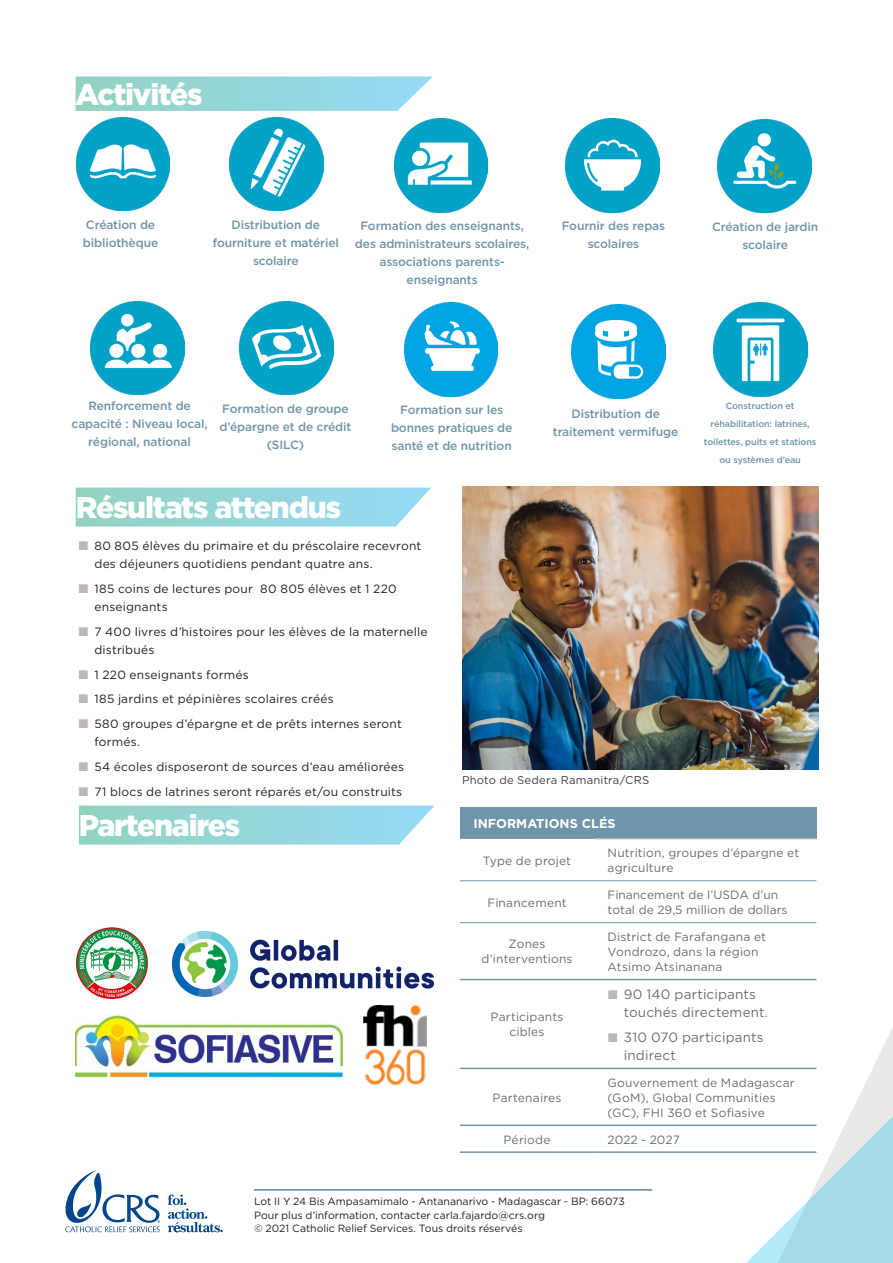
<style>
.page{position:relative;width:893px;height:1263px;background:#fff}
.page>*{position:absolute;margin:0;border:0;box-sizing:border-box;transform-origin:0 0}
.t1{font:900 30px "Gotham";letter-spacing:-.04em;color:#fff}
.t2{font:13.5px/18px "Gotham";letter-spacing:.01em;color:#6d6e70}
.Table_Header{font:700 12.75px "Gotham";color:#fff}
.t3{font:12px/18px "Gotham";letter-spacing:.015em;color:#231f20}
.Heading_3{font:500 12px/18px "Gotham";letter-spacing:-.01em;color:#6f95ab;text-align:center}
.Table_Body{font:12px/15px "Gotham";letter-spacing:.015em;color:#6c6d70}
.Nested_style_-_photo{font:11.25px "Gotham";letter-spacing:.02em;color:#3e3e3f}
.CRS_Contact_Info{font:10.5px/13.5px "Gotham";color:#231f20}
.Heading_3-2{font:500 9px/18px "Gotham";letter-spacing:-.01em;color:#6f95ab;text-align:center}
</style>
<div class="page">
<svg style="left:746px;top:978px;width:147px;height:285px"></svg>
<hr style="left:254px;top:1189px;width:398px;height:1px;background:#01468b">
<div style="left:460px;top:807px;width:356px;height:32px;background:#6f95ab"></div>
<svg style="left:460px;top:839px;width:356px;height:312px"></svg>
<hr style="left:460px;top:880px;width:134px;height:1px;background:#6f95ab">
<hr style="left:594px;top:880px;width:222px;height:1px;background:#6f95ab">
<hr style="left:460px;top:922px;width:134px;height:1px;background:#6f95ab">
<hr style="left:594px;top:922px;width:222px;height:1px;background:#6f95ab">
<hr style="left:460px;top:979px;width:134px;height:1px;background:#6f95ab">
<hr style="left:594px;top:979px;width:222px;height:1px;background:#6f95ab">
<hr style="left:460px;top:1068px;width:134px;height:1px;background:#6f95ab">
<hr style="left:594px;top:1068px;width:222px;height:1px;background:#6f95ab">
<hr style="left:460px;top:1124px;width:134px;height:2px;background:#6f95ab">
<hr style="left:594px;top:1124px;width:222px;height:2px;background:#6f95ab">
<hr style="left:460px;top:1151px;width:134px;height:2px;background:#6f95ab">
<hr style="left:594px;top:1151px;width:222px;height:2px;background:#6f95ab">
<hr style="left:594px;top:838px;width:222px;height:1px;background:#c7c8ca">
<svg style="left:76px;top:76px;width:357px;height:35px;background:#9bd8dc"></svg>
<img style="left:76px;top:117px;width:94px;height:94px">
<img style="left:230px;top:117px;width:93px;height:94px">
<img style="left:394px;top:119px;width:94px;height:93px">
<img style="left:566px;top:119px;width:93px;height:93px">
<img style="left:718px;top:119px;width:93px;height:94px">
<img style="left:91px;top:301px;width:93px;height:94px">
<img style="left:239px;top:301px;width:94px;height:94px">
<img style="left:404px;top:303px;width:94px;height:93px">
<img style="left:714px;top:303px;width:93px;height:93px">
<svg style="left:76px;top:488px;width:355px;height:38px;background:#99d7db"></svg>
<svg style="left:79px;top:806px;width:355px;height:38px;background:#99d7db"></svg>
<img style="left:462px;top:486px;width:356px;height:283px">
<img style="left:572px;top:305px;width:93px;height:93px">
<img style="left:363px;top:1005px;width:64px;height:81px">
<img style="left:76px;top:1015px;width:268px;height:63px">
<img style="left:172px;top:931px;width:261px;height:66px">
<img style="left:77px;top:927px;width:70px;height:72px">
<svg style="left:65px;top:1170px;width:95px;height:62px"></svg>
<svg style="left:168px;top:1194px;width:55px;height:38px"></svg>
<svg style="left:609px;top:990px;width:8px;height:9px"></svg>
<svg style="left:609px;top:1033px;width:8px;height:9px"></svg>
<p class="t1" style="left:76px;top:77px;width:128px">Activités</p>
<h4 class="Heading_3" style="left:83px;top:215px;width:77px;text-align:left">Création de bibliothèque</h4>
<h4 class="Heading_3" style="left:213px;top:215px;width:128px">Distribution de fourniture et matériel scolaire</h4>
<h4 class="Heading_3" style="left:355px;top:217px;width:176px">Formation des enseignants, des administrateurs scolaires, associations parents&shy;enseignants</h4>
<h4 class="Heading_3" style="left:562px;top:217px;width:105px">Fournir des repas scolaires</h4>
<h4 class="Heading_3" style="left:712px;top:217px;width:108px">Création de jardin scolaire</h4>
<h4 class="Heading_3" style="left:72px;top:396px;width:137px">Renforcement de capacité : Niveau local, régional, national</h4>
<h4 class="Heading_3" style="left:220px;top:399px;width:133px">Formation de groupe d’épargne et de crédit (SILC)</h4>
<h4 class="Heading_3" style="left:391px;top:401px;width:123px">Formation sur les bonnes pratiques de santé et de nutrition</h4>
<h4 class="Heading_3-2" style="left:704px;top:396px;width:114px">Construction et réhabilitation: latrines, toilettes, puits et stations ou systèmes d’eau</h4>
<p class="t1" style="left:76px;top:490px;width:267px">Résultats attendus</p>
<p class="t3" style="left:94px;top:537px;width:328px">80 805 élèves du primaire et du préscolaire recevront des déjeuners quotidiens pendant quatre ans.</p>
<p class="t3" style="left:94px;top:580px;width:304px">185 coins de lectures pour 80 805 élèves et 1 220 enseignants</p>
<p class="t3" style="left:94px;top:622px;width:335px">7 400 livres d’histoires pour les élèves de la maternelle distribués</p>
<p class="t3" style="left:94px;top:665px;width:156px">1 220 enseignants formés</p>
<p class="t3" style="left:94px;top:690px;width:241px">185 jardins et pépinières scolaires créés</p>
<p class="t3" style="left:94px;top:715px;width:309px">580 groupes d’épargne et de prêts internes seront formés.</p>
<p class="t3" style="left:94px;top:757px;width:311px">54 écoles disposeront de sources d’eau améliorées</p>
<p class="t3" style="left:94px;top:782px;width:309px">71 blocs de latrines seront réparés et/ou construits</p>
<p class="t1" style="left:79px;top:808px;width:163px">Partenaires</p>
<h4 class="Heading_3" style="left:553px;top:404px;width:127px">Distribution de traitement vermifuge</h4>
<p class="Nested_style_-_photo" style="left:462px;top:773px;width:189px">Photo de Sedera Ramanitra/CRS</p>
<p class="Table_Header" style="left:473px;top:815px;width:144px">INFORMATIONS CLÉS</p>
<p class="Table_Body" style="left:483px;top:853px;width:90px">Type de projet</p>
<p class="Table_Body" style="left:607px;top:845px;width:193px">Nutrition, groupes d’épargne et agriculture</p>
<p class="Table_Body" style="left:487px;top:894px;width:81px">Financement</p>
<p class="Table_Body" style="left:608px;top:887px;width:181px">Financement de l’USDA d’un total de 29,5 million de dollars</p>
<p class="Table_Body" style="left:481px;top:936px;width:93px;text-align:center">Zones d’interventions</p>
<p class="Table_Body" style="left:608px;top:929px;width:160px">District de Farafangana et<br>Vondrozo, dans la région<br>Atsimo Atsinanana</p>
<p class="Table_Body" style="left:490px;top:1009px;width:75px;text-align:center">Participants cibles</p>
<p class="Table_Body" style="left:492px;top:1090px;width:70px">Partenaires</p>
<p class="t2" style="left:624px;top:985px;width:146px">90 140 participants touchés directement.</p>
<p class="t2" style="left:624px;top:1028px;width:141px">310 070 participants indirect</p>
<p class="Table_Body" style="left:608px;top:1075px;width:189px">Gouvernement de Madagascar (GoM), Global Communities (GC), FHI 360 et Sofiasive</p>
<p class="Table_Body" style="left:503px;top:1131px;width:49px">Période</p>
<p class="Table_Body" style="left:608px;top:1132px;width:74px">2022 - 2027</p>
<p class="CRS_Contact_Info" style="left:254px;top:1195px;width:372px">Lot II Y 24 Bis Ampasamimalo - Antananarivo - Madagascar - BP: 66073<br>Pour plus d’information, contacter carla.fajardo@crs.org<br>© 2021 Catholic Relief Services. Tous droits réservés</p>
</div>
